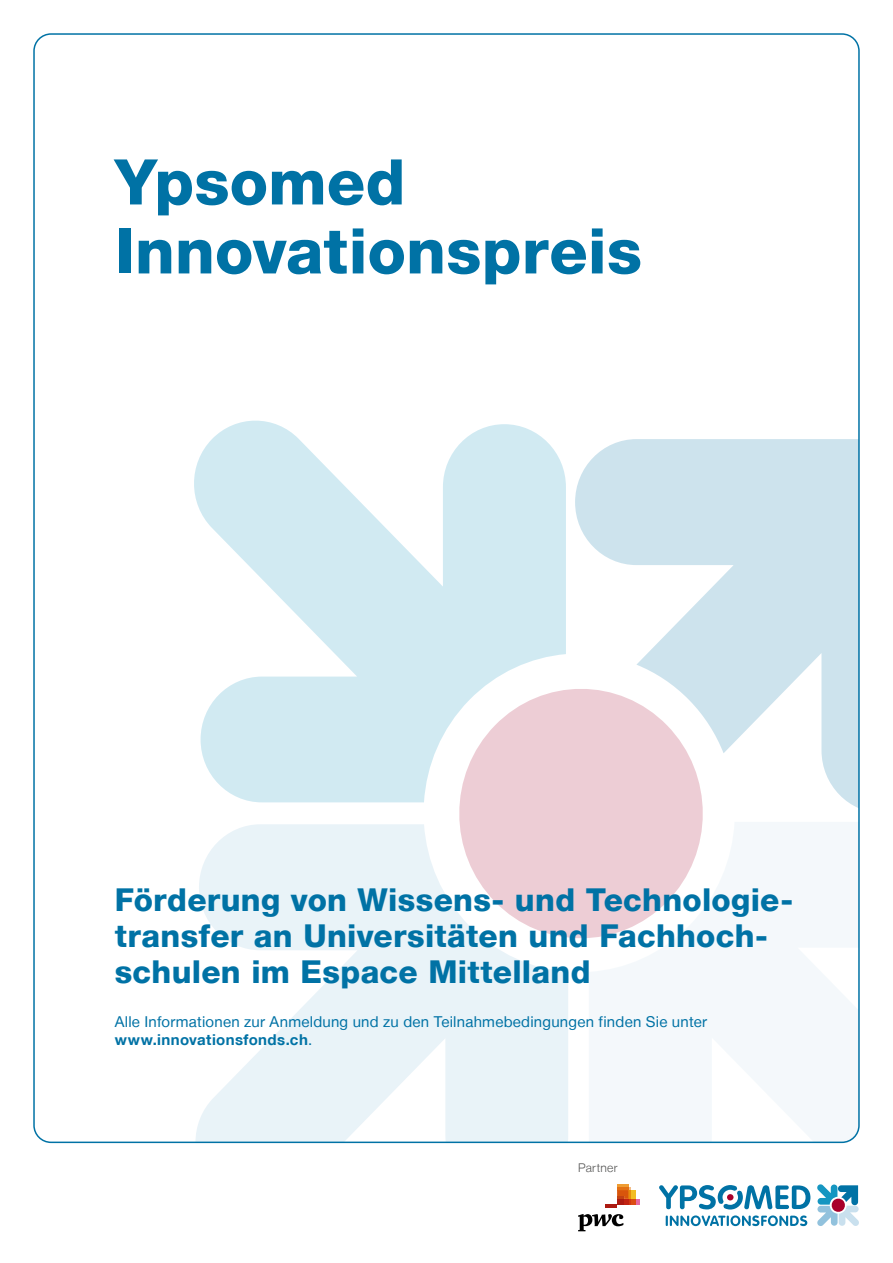
<style>
.page{position:relative;width:893px;height:1263px;background:#fff}
.page>*{position:absolute;margin:0;border:0;box-sizing:border-box;transform-origin:0 0}
.t1{font:800 63px/69px "Helvetica Neue LT";letter-spacing:.005em;color:#0072a5}
.t2{font:800 31.5px/36px "Helvetica Neue LT";letter-spacing:.01em;color:#0072a5}
.t3{font:15px/18px "Helvetica Neue LT";letter-spacing:.015em;color:#0072a5}
.t4{font:300 12px "Helvetica Neue LT";letter-spacing:.03em;color:#565655}
.s1{font-weight:700}
</style>
<div class="page">
<div style="left:459px;top:689px;width:244px;height:249px;background:#edcdd5"></div>
<svg style="left:194px;top:421px;width:372px;height:381px;fill:#d1eaf2"></svg>
<svg style="left:575px;top:439px;width:282px;height:374px;fill:#cde3ed"></svg>
<svg style="left:589px;top:822px;width:268px;height:318px;fill:#f4f8fb"></svg>
<svg style="left:195px;top:824px;width:373px;height:316px;fill:#e9f3f8"></svg>
<svg style="left:666px;top:1215px;width:141px;height:11px"></svg>
<svg style="left:659px;top:1185px;width:151px;height:24px"></svg>
<svg style="left:817px;top:1184px;width:42px;height:42px"></svg>
<svg style="left:578px;top:1214px;width:45px;height:17px"></svg>
<svg style="left:605px;top:1184px;width:34px;height:23px"></svg>
<h1 class="t1" style="left:115px;top:147px;width:529px">Ypsomed<br>Innovationspreis</h1>
<p class="t2" style="left:115px;top:882px;width:680px">Förderung von Wissens- und Technologie&shy;transfer an Universitäten und Fachhoch&shy;schulen im Espace Mittelland</p>
<p class="t3" style="left:115px;top:1012px;width:594px">Alle Informationen zur Anmeldung und zu den Teilnahmebedingungen finden Sie unter <span class="s1">www.innovationsfonds.ch</span>.</p>
<p class="t4" style="left:578px;top:1160px;width:41px">Partner</p>
</div>
